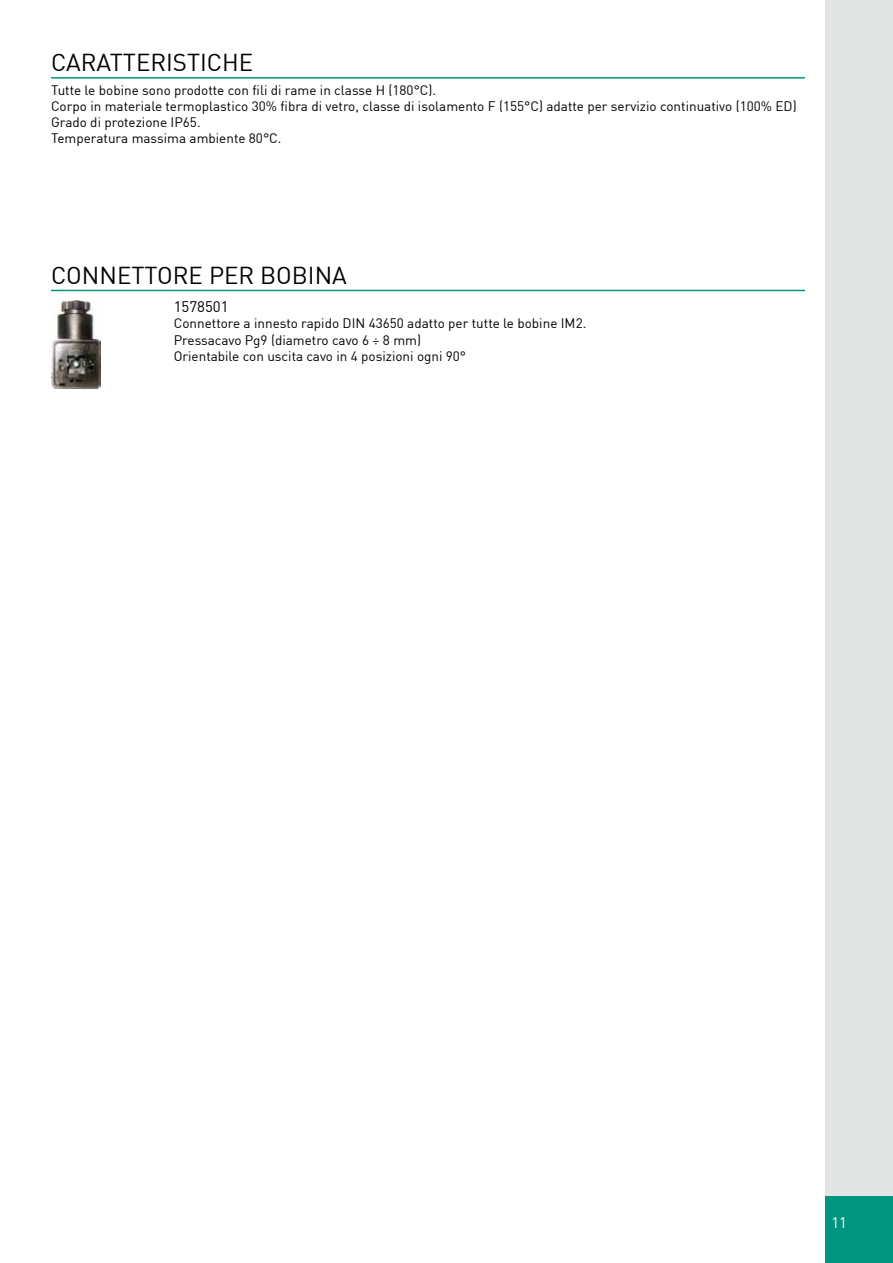
<style>
.page{position:relative;width:893px;height:1263px;background:#fff}
.page>*{position:absolute;margin:0;border:0;box-sizing:border-box;transform-origin:0 0}
.t1{font:24px "DIN";color:#000}
.t2{font:15px "DIN";color:#000}
.t3{font:15px "DIN";color:#fff}
.t4{font:13.5px/16.2px "DIN";color:#000}
</style>
<div class="page">
<div style="left:825px;top:0;width:68px;height:1263px;background:#e3e4e4"></div>
<div style="left:825px;top:1196px;width:68px;height:67px;background:#00957e"></div>
<hr style="left:51px;top:77px;width:754px;height:2px;background:#00957e">
<img style="left:51px;top:301px;width:50px;height:87px">
<hr style="left:51px;top:290px;width:754px;height:1px;background:#00957e">
<h1 class="t1" style="left:51px;top:47px;width:29px">CARATTERISTI</h1>
<h1 class="t1" style="left:207px;top:47px;width:30px">CHE</h1>
<p class="t4" style="left:51px;top:82px;width:747px">Tutte le bobine sono prodotte con fili di rame in classe H (180°C).<br>Corpo in materiale termoplastico 30% fibra di vetro, classe di isolamento F (155°C) adatte per servizio continuativo (100% ED)<br>Grado di protezione IP65.<br>Temperatura massima ambiente 80°C.</p>
<h1 class="t1" style="left:51px;top:260px;width:32px">CONNETTORE</h1>
<h1 class="t1" style="left:209px;top:260px;width:15px">PER</h1>
<h1 class="t1" style="left:260px;top:260px;width:15px">BOBINA</h1>
<p class="t2" style="left:174px;top:297px;width:56px">1578501</p>
<p class="t4" style="left:174px;top:315px;width:177px">Connettore a innesto rapido DIN</p>
<p class="t4" style="left:174px;top:315px;width:414px;text-indent:195px">43650 adatto per tutte le bobine I M2.<br>Pressacavo Pg9 (diametro cavo 6 ÷ 8 mm)<br>Orientabile con uscita cavo in 4 posizioni ogni 90°</p>
<p class="t3" style="left:831px;top:1213px;width:17px">11</p>
</div>
